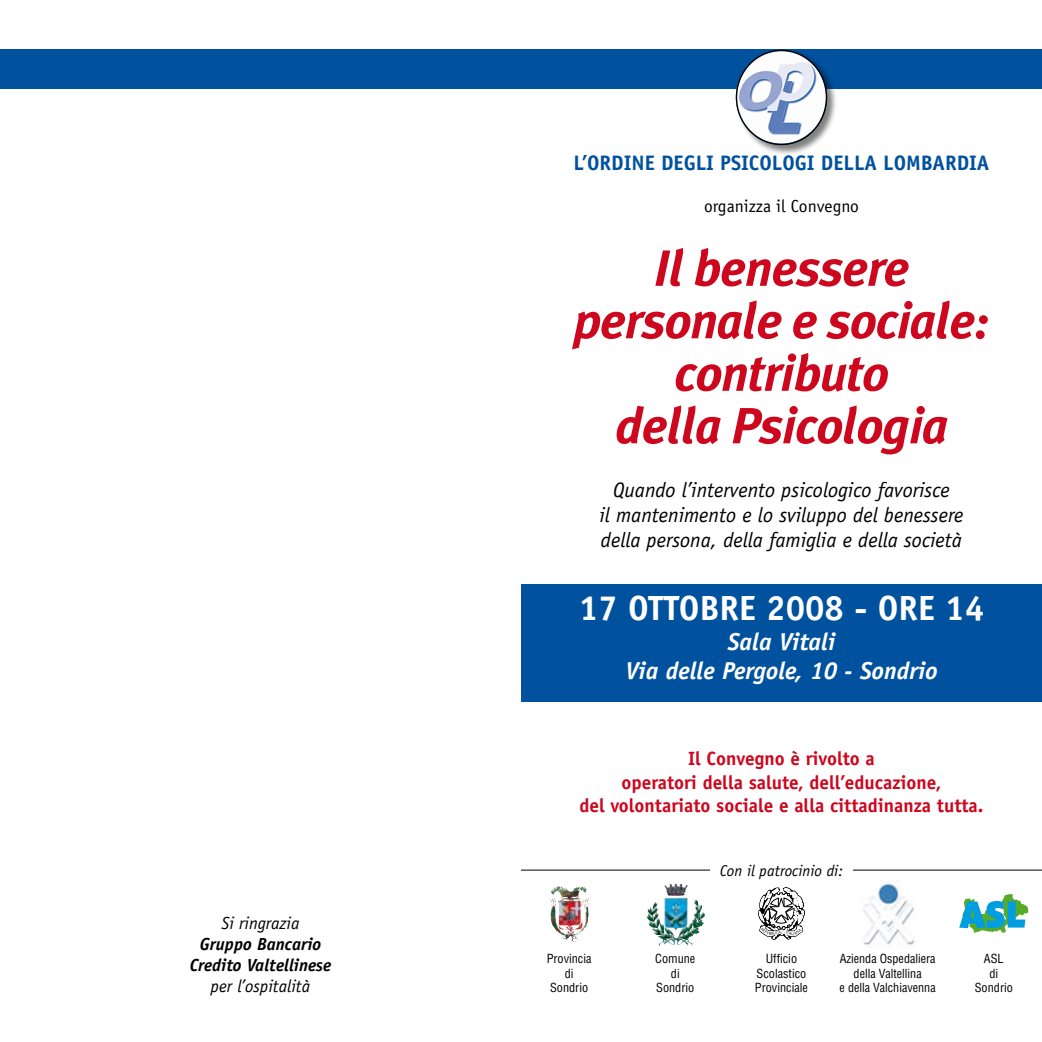
<style>
.page{position:relative;width:1042px;height:1042px;background:#fff}
.page>*{position:absolute;margin:0;border:0;box-sizing:border-box;transform-origin:0 0}
.t1{font:italic 700 50.75px/52.5px "Meta Plus";letter-spacing:-.02em;color:#cc071e;text-align:center}
.t2{font:700 35px "Officina Sans Std";color:#fff}
.t3{font:italic 700 24.5px/29.4px "Officina Sans Std";color:#fff;text-align:center}
.t4{font:italic 21px/25.2px "Officina Sans Std";color:#000;text-align:center}
.t5{font:700 21px "Officina Sans Std";color:#00519e}
.t6{font:700 19.25px/23.1px "Officina Sans Std";color:#cc071e;text-align:center}
.t7{font:italic 700 17.5px/21px "Officina Sans Std";color:#000;text-align:center}
.t8{font:italic 17.5px "Officina Sans Std";color:#000}
.t9{font:17.5px "Officina Sans Std";color:#000}
.t10{font:italic 15.75px "Officina Sans Std";color:#000}
.t11{font:condensed 12.25px/14.7px "Helvetica";color:#000;text-align:center}
</style>
<div class="page">
<div style="left:521px;top:584px;width:521px;height:118px;background:#00519e"></div>
<div style="left:521px;top:50px;width:521px;height:39px;background:#00519e"></div>
<div style="left:0;top:50px;width:521px;height:39px;background:#00519e"></div>
<div style="left:734px;top:48px;width:104px;height:108px;background:#000;opacity:.5"></div>
<img style="left:736px;top:50px;width:91px;height:95px;border-radius:50%">
<img style="left:571px;top:886px;width:19px;height:15px">
<img style="left:652px;top:883px;width:36px;height:47px">
<svg style="left:758px;top:887px;width:46px;height:52px"></svg>
<img style="left:863px;top:880px;width:52px;height:65px">
<svg style="left:959px;top:894px;width:69px;height:39px"></svg>
<hr style="left:521px;top:869px;width:521px;height:1px;background:#000">
<div style="left:710px;top:864px;width:143px;height:12px;background:#fff"></div>
<h3 class="t8" style="left:221px;top:913px;width:80px">Si ringrazia</h3>
<h3 class="t7" style="left:190px;top:934px;width:143px">Gruppo Bancario<br>Credito Valtellinese</h3>
<h3 class="t8" style="left:211px;top:976px;width:101px">per l’ospitalità</h3>
<h3 class="t5" style="left:573px;top:150px;width:417px">L’Ordine degli Psicologi della Lombardia</h3>
<h3 class="t9" style="left:704px;top:196px;width:156px">organizza il Convegno</h3>
<h1 class="t1" style="left:573px;top:242px;width:418px">Il benessere personale e sociale: contributo<br>della Psicologia</h1>
<h3 class="t4" style="left:599px;top:477px;width:366px">Quando l’intervento psicologico favorisce<br>il mantenimento e lo sviluppo del benessere della persona, della famiglia e della società</h3>
<h2 class="t2" style="left:579px;top:587px;width:407px">17 Ottobre 2008 - ore 14</h2>
<h3 class="t3" style="left:625px;top:627px;width:314px">Sala Vitali<br>Via delle Pergole, 10 - Sondrio</h3>
<h3 class="t6" style="left:579px;top:747px;width:406px">Il Convegno è rivolto a<br>operatori della salute, dell’educazione,<br>del volontariato sociale e alla cittadinanza tutta.</h3>
<p class="t10" style="left:720px;top:861px;width:124px">Con il patrocinio di:</p>
<p class="t11" style="left:547px;top:951px;width:46px">Provincia di<br>Sondrio</p>
<p class="t11" style="left:655px;top:951px;width:42px">Comune di<br>Sondrio</p>
<p class="t11" style="left:755px;top:951px;width:55px">Ufficio<br>Scolastico<br>Provinciale</p>
<p class="t11" style="left:839px;top:951px;width:98px">Azienda Ospedaliera della Valtellina<br>e della Valchiavenna</p>
<p class="t11" style="left:975px;top:951px;width:40px">ASL<br>di<br>Sondrio</p>
</div>
